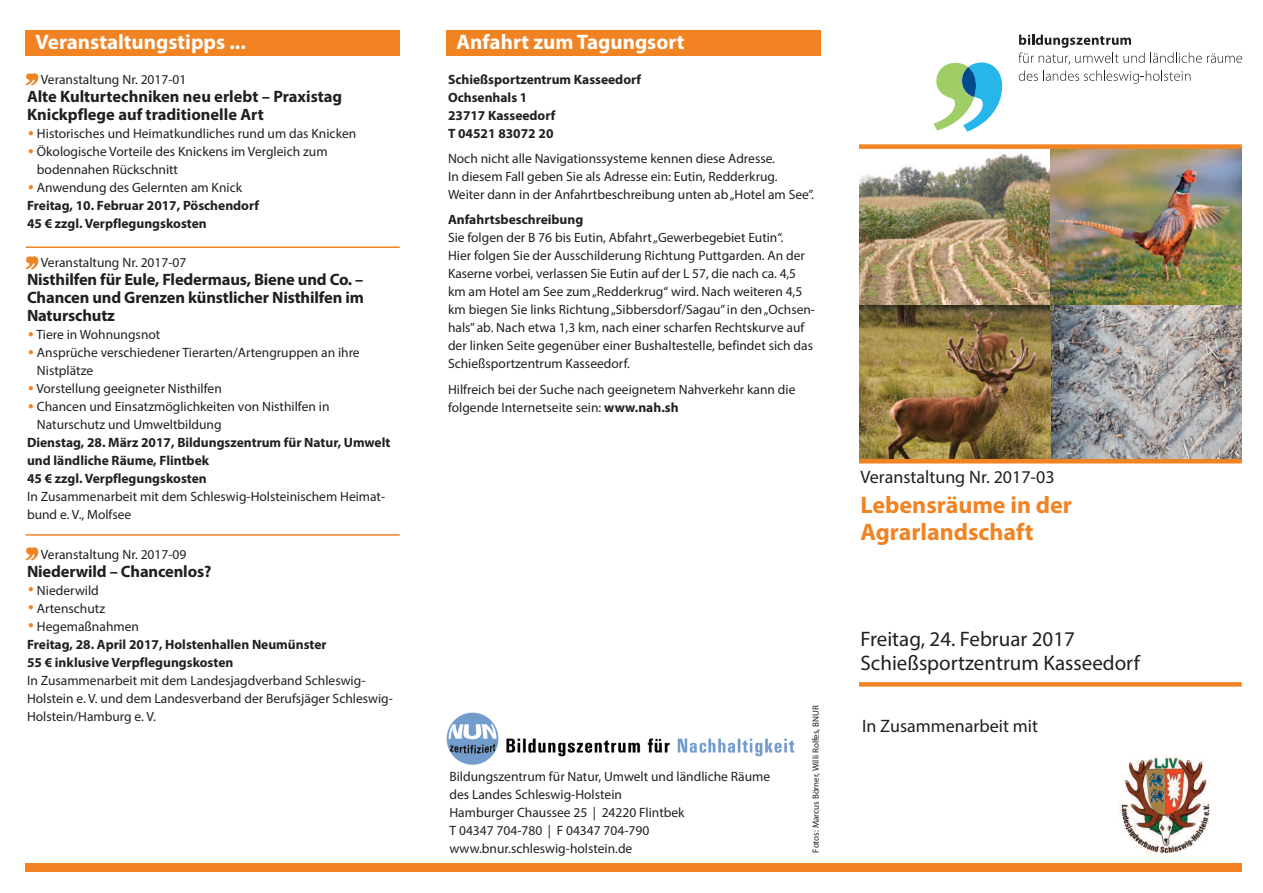
<style>
.page{position:relative;width:1263px;height:893px;background:#fff}
.page>*{position:absolute;margin:0;border:0;box-sizing:border-box;transform-origin:0 0}
.t1{font:34.5px "Myriad Pro";color:#f18323}
.t2{font:700 24px/27px "Myriad Pro";color:#f18323}
.t3{font:21px/24px "Myriad Pro";color:#231f20}
.t4{font:700 21px "Myriad Pro";color:#fff}
.t5{font:18px "Myriad Pro";color:#231f20}
.t6{font:700 16.5px/18px "Myriad Pro";letter-spacing:-.01em;color:#231f20}
.t7{font:13.5px/18px "Myriad Pro";color:#231f20}
.t8{font:700 13.5px/18px "Myriad Pro";color:#231f20}
.t9{font:9px "Myriad Pro";color:#231f20}
.s1{font-weight:700}
</style>
<div class="page">
<img style="left:859px;top:149px;width:383px;height:156px">
<img style="left:859px;top:305px;width:383px;height:154px">
<hr style="left:26px;top:246px;width:374px;height:2px;background:#f18323">
<svg style="left:26px;top:73px;width:12px;height:13px"></svg>
<svg style="left:26px;top:257px;width:12px;height:12px"></svg>
<div style="left:859px;top:682px;width:383px;height:5px;background:#f18323"></div>
<svg style="left:1018px;top:35px;width:224px;height:30px"></svg>
<svg style="left:1019px;top:71px;width:171px;height:13px"></svg>
<svg style="left:934px;top:62px;width:68px;height:70px"></svg>
<div style="left:446px;top:30px;width:375px;height:25px;background:#f18323"></div>
<div style="left:26px;top:30px;width:374px;height:25px;background:#f18323"></div>
<div style="left:26px;top:863px;width:1216px;height:9px;background:#f18323"></div>
<img style="left:446px;top:712px;width:349px;height:53px">
<img style="left:1118px;top:755px;width:92px;height:98px">
<svg style="left:26px;top:548px;width:12px;height:12px"></svg>
<hr style="left:26px;top:534px;width:374px;height:2px;background:#f18323">
<div style="left:859px;top:144px;width:383px;height:5px;background:#f18323"></div>
<hr style="left:859px;top:459px;width:383px;height:4px;background:#f18323">
<h3 class="t4" style="left:36px;top:34px;width:212px">Veranstaltungstipps ...</h3>
<h3 class="t4" style="left:456px;top:34px;width:230px">Anfahrt zum Tagungsort</h3>
<p class="t7" style="left:41px;top:72px;width:147px">Veranstaltung Nr. 2017-01</p>
<p class="t6" style="left:27px;top:89px;width:317px">Alte Kulturtechniken neu erlebt – Praxistag<br>Knickpflege auf traditionelle Art</p>
<h1 class="t1" style="left:27px;top:110px;width:9px">.</h1>
<p class="t7" style="left:37px;top:126px;width:321px">Historisches und Heimatkundliches rund um das Knicken</p>
<h1 class="t1" style="left:27px;top:128px;width:9px">.</h1>
<p class="t7" style="left:37px;top:144px;width:292px">Ökologische Vorteile des Knickens im Vergleich zum bodennahen Rückschnitt</p>
<h1 class="t1" style="left:27px;top:164px;width:9px">.</h1>
<p class="t7" style="left:37px;top:180px;width:207px">Anwendung des Gelernten am Knick</p>
<p class="t8" style="left:27px;top:198px;width:234px">Freitag, 10. Februar 2017, Pöschendorf<br>45 € zzgl. Verpflegungskosten</p>
<p class="t7" style="left:41px;top:255px;width:147px">Veranstaltung Nr. 2017-07</p>
<p class="t6" style="left:27px;top:272px;width:338px;text-align:justify">Nisthilfen für Eule, Fledermaus, Biene und Co. – Chancen und Grenzen künstlicher Nisthilfen im Naturschutz</p>
<h1 class="t1" style="left:27px;top:311px;width:9px">.</h1>
<p class="t7" style="left:36px;top:327px;width:125px">Tiere in Wohnungsnot</p>
<h1 class="t1" style="left:27px;top:329px;width:9px">.</h1>
<p class="t7" style="left:37px;top:345px;width:324px">Ansprüche verschiedener Tierarten/Artengruppen an ihre<br>Nistplätze</p>
<h1 class="t1" style="left:27px;top:365px;width:9px">.</h1>
<p class="t7" style="left:36px;top:381px;width:187px">Vorstellung geeigneter Nisthilfen</p>
<h1 class="t1" style="left:27px;top:383px;width:9px">.</h1>
<p class="t7" style="left:37px;top:399px;width:294px">Chancen und Einsatzmöglichkeiten von Nisthilfen in<br>Naturschutz und Umweltbildung</p>
<p class="t8" style="left:27px;top:435px;width:365px">Dienstag, 28. März 2017, Bildungszentrum für Natur, Umwelt und ländliche Räume, Flintbek<br>45 € zzgl. Verpflegungskosten</p>
<p class="t7" style="left:27px;top:489px;width:360px">In Zusammenarbeit mit dem Schleswig-Holsteinischem Heimat&shy;bund e. V., Molfsee</p>
<p class="t7" style="left:41px;top:546px;width:147px">Veranstaltung Nr. 2017-09</p>
<p class="t6" style="left:27px;top:563px;width:186px">Niederwild – Chancenlos?</p>
<h1 class="t1" style="left:27px;top:567px;width:9px">.</h1>
<p class="t7" style="left:37px;top:582px;width:63px">Niederwild</p>
<h1 class="t1" style="left:27px;top:585px;width:9px">.</h1>
<p class="t7" style="left:37px;top:600px;width:70px">Artenschutz</p>
<h1 class="t1" style="left:27px;top:603px;width:9px">.</h1>
<p class="t7" style="left:37px;top:618px;width:104px">Hegemaßnahmen</p>
<p class="t8" style="left:27px;top:636px;width:301px">Freitag, 28. April 2017, Holstenhallen Neumünster<br>55 € inklusive Verpflegungskosten</p>
<p class="t7" style="left:27px;top:672px;width:367px">In Zusammenarbeit mit dem Landesjagdverband Schleswig-<br>Holstein e. V. und dem Landesverband der Berufsjäger Schleswig-<br>Holstein/Hamburg e. V.</p>
<p class="t8" style="left:448px;top:71px;width:195px">Schießsportzentrum Kasseedorf<br>Ochsenhals 1<br>23717 Kasseedorf<br>T 04521 83072 20</p>
<p class="t7" style="left:448px;top:151px;width:368px">Noch nicht alle Navigationssysteme kennen diese Adresse.<br>In diesem Fall geben Sie als Adresse ein: Eutin, Redderkrug.<br>Weiter dann in der Anfahrtbeschreibung unten ab„Hotel am See”.</p>
<p class="t8" style="left:448px;top:212px;width:137px">Anfahrtsbeschreibung</p>
<p class="t7" style="left:448px;top:230px;width:369px">Sie folgen der B 76 bis Eutin, Abfahrt„Gewerbegebiet Eutin“.<br>Hier folgen Sie der Ausschilderung Richtung Puttgarden. An der Kaserne vorbei, verlassen Sie Eutin auf der L 57, die nach ca. 4,5 km am Hotel am See zum„Redderkrug“ wird. Nach weiteren 4,5 km biegen Sie links Richtung„Sibbersdorf/Sagau”in den„Ochsen&shy;hals” ab. Nach etwa 1,3 km, nach einer scharfen Rechtskurve auf der linken Seite gegenüber einer Bushaltestelle, befindet sich das Schießsportzentrum Kasseedorf.</p>
<p class="t7" style="left:448px;top:381px;width:349px">Hilfreich bei der Suche nach geeignetem Nahverkehr kann die folgende Internetseite sein: <span class="s1">www.nah.sh</span></p>
<p class="t7" style="left:449px;top:768px;width:322px">Bildungszentrum für Natur, Umwelt und ländliche Räume des Landes Schleswig-Holstein<br>Hamburger Chaussee 25 | 24220 Flintbek<br>T 04347 704-780 | F 04347 704-790 www.bnur.schleswig-holstein.de</p>
<p class="t9" style="left:812px;top:852px;width:148px;rotate:-90deg">Fotos: Marcus Börner, Willi Rolfes, BNUR</p>
<h3 class="t5" style="left:860px;top:470px;width:196px">Veranstaltung Nr. 2017-03</h3>
<h2 class="t2" style="left:860px;top:493px;width:213px">Lebensräume in der<br>Agrarlandschaft</h2>
<h3 class="t3" style="left:860px;top:629px;width:281px">Freitag, 24. Februar 2017<br>Schießsportzentrum Kasseedorf</h3>
<h3 class="t5" style="left:862px;top:719px;width:177px">In Zusammenarbeit mit</h3>
</div>
